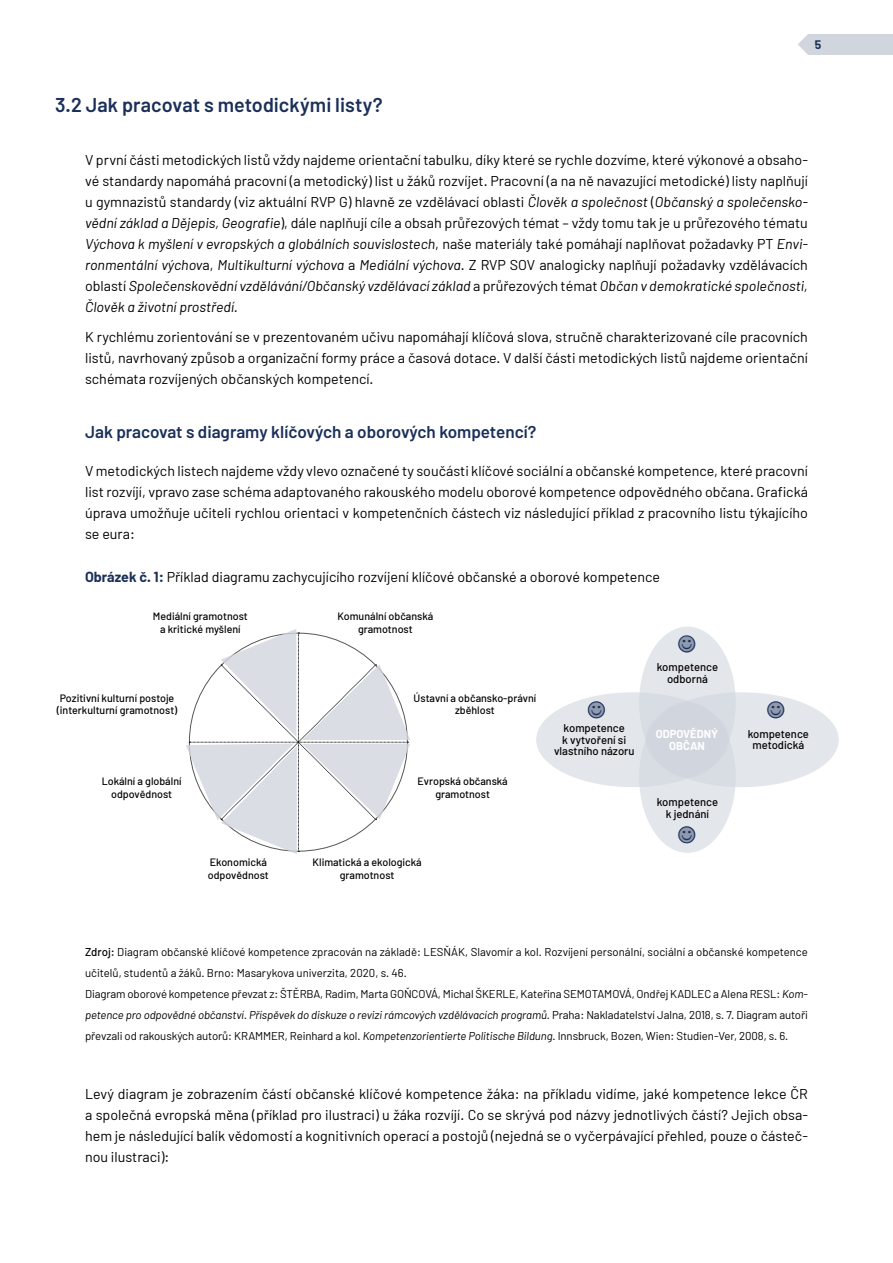
<style>
.page{position:relative;width:893px;height:1263px;background:#fff}
.page>*{position:absolute;margin:0;border:0;box-sizing:border-box;transform-origin:0 0}
.t1{font:600 19.95px "Barlow";letter-spacing:.005em;color:#1b3059}
.t2{font:600 17.1px "Barlow";color:#1b3059}
.t3{font:14.25px/21px "Barlow";color:#000;text-align:justify}
.t4{font:700 12.15px "Barlow";color:#1b3059}
.t5{font:11.4px/21px "Barlow";letter-spacing:-.01em;color:#000}
.t6{font:500 11.25px/11.9px "Barlow";color:#000;text-align:center}
.t7{font:700 11.25px/11.9px "Barlow";color:#fff;text-align:center}
.t8{font:500 10.65px/12.9px "Barlow";color:#000;text-align:center}
.s1{font-style:italic}
.s2{font-weight:700;color:#1b3059}
.s3{font-weight:500}
</style>
<div class="page">
<div style="left:808px;top:34px;width:85px;height:21px;background:#d1d6de"></div>
<svg style="left:798px;top:34px;width:10px;height:21px"></svg>
<div style="left:536px;top:692px;width:193px;height:95px;background:#e3e6eb;border-radius:50%"></div>
<div style="left:646px;top:692px;width:193px;height:95px;background:#e3e6eb;border-radius:50%"></div>
<div style="left:639px;top:627px;width:97px;height:151px;background:#e3e6eb;border-radius:50%"></div>
<div style="left:639px;top:702px;width:97px;height:151px;background:#d8dce3;border-radius:50%"></div>
<svg style="left:186px;top:629px;width:224px;height:225px"></svg>
<svg style="left:588px;top:701px;width:17px;height:17px"></svg>
<svg style="left:767px;top:701px;width:17px;height:17px"></svg>
<svg style="left:678px;top:636px;width:17px;height:17px"></svg>
<svg style="left:678px;top:826px;width:17px;height:17px"></svg>
<p class="t4" style="left:815px;top:37px;width:8px">5</p>
<h1 class="t1" style="left:55px;top:93px;width:329px">3.2 Jak pracovat s metodickými listy?</h1>
<p class="t3" style="left:85px;top:149px;width:724px">V první části metodických listů vždy najdeme orientační tabulku, díky které se rychle dozvíme, které výkonové a obsaho&shy;vé standardy napomáhá pracovní (a metodický) list u žáků rozvíjet. Pracovní (a na ně navazující metodické) listy naplňují u gymnazistů standardy (viz aktuální RVP G) hlavně ze vzdělávací oblasti <span class="s1">Člověk a společnost</span> (<span class="s1">Občanský a společensko&shy;vědní základ a Dějepis, Geografie</span>), dále naplňují cíle a obsah průřezových témat – vždy tomu tak je u průřezového tématu <span class="s1">Výchova k myšlení v evropských a globálních souvislostech</span>, naše materiály také pomáhají naplňovat požadavky PT <span class="s1">Envi&shy;ronmentální výchov</span>a, <span class="s1">Multikulturní výchova</span> a <span class="s1">Mediální výchova</span>. Z RVP SOV analogicky naplňují požadavky vzdělávacích oblastí <span class="s1">Společenskovědní vzdělávání/Občanský vzdělávací základ</span> a průřezových témat <span class="s1">Občan v demokratické společnosti, Člověk a životní prostředí.</span></p>
<p class="t3" style="left:85px;top:326px;width:724px">K rychlému zorientování se v prezentovaném učivu napomáhají klíčová slova, stručně charakterizované cíle pracovních listů, navrhovaný způsob a organizační formy práce a časová dotace. V další části metodických listů najdeme orientační schémata rozvíjených občanských kompetencí.</p>
<p class="t2" style="left:85px;top:422px;width:453px">Jak pracovat s diagramy klíčových a oborových kompetencí?</p>
<p class="t3" style="left:85px;top:460px;width:724px">V metodických listech najdeme vždy vlevo označené ty součásti klíčové sociální a občanské kompetence, které pracovní list rozvíjí, vpravo zase schéma adaptovaného rakouského modelu oborové kompetence odpovědného občana. Grafická úprava umožňuje učiteli rychlou orientaci v kompetenčních částech viz následující příklad z pracovního listu týkajícího se eura:</p>
<p class="t3" style="left:85px;top:566px;width:576px"><span class="s2">Obrázek č. 1:</span> Příklad diagramu zachycujícího rozvíjení klíčové občanské a oborové kompetence</p>
<p class="t8" style="left:153px;top:610px;width:96px">Mediální gramotnost a kritické myšlení</p>
<p class="t8" style="left:338px;top:610px;width:97px">Komunální občanská gramotnost</p>
<p class="t8" style="left:57px;top:691px;width:122px;text-align:left">Pozitivní kulturní postoje (interkulturní gramotnost)</p>
<p class="t8" style="left:102px;top:774px;width:81px">Lokální a globální odpovědnost</p>
<p class="t8" style="left:208px;top:856px;width:62px;text-align:left">Ekonomická odpovědnost</p>
<p class="t8" style="left:414px;top:691px;width:124px">Ústavní a občansko-právní zběhlost</p>
<p class="t8" style="left:418px;top:774px;width:92px">Evropská občanská gramotnost</p>
<p class="t8" style="left:313px;top:856px;width:111px">Klimatická a ekologická gramotnost</p>
<p class="t6" style="left:657px;top:661px;width:63px">kompetence odborná</p>
<p class="t6" style="left:554px;top:721px;width:82px">kompetence<br>k vytvoření si vlastního názoru</p>
<p class="t6" style="left:748px;top:727px;width:63px">kompetence metodická</p>
<p class="t7" style="left:656px;top:727px;width:64px">ODPOVĚDNÝ<br>OBČAN</p>
<p class="t6" style="left:657px;top:796px;width:63px">kompetence k jednání</p>
<p class="t5" style="left:85px;top:941px;width:724px"><span class="s3">Zdroj:</span> Diagram občanské klíčové kompetence zpracován na základě: LESŇÁK, Slavomír a kol. Rozvíjení personální, sociální a občanské kompetence učitelů, studentů a žáků. Brno: Masarykova univerzita, 2020, s. 46.<br>Diagram oborové kompetence převzat z: ŠTĚRBA, Radim, Marta GOŇCOVÁ, Michal ŠKERLE, Kateřina SEMOTAMOVÁ, Ondřej KADLEC a Alena RESL: <span class="s1">Kom&shy;petence pro odpovědné občanství. Příspěvek do diskuze o revizi rámcových vzdělávacích programů</span>. Praha: Nakladatelství Jalna, 2018, s. 7. Diagram autoři převzali od rakouských autorů: KRAMMER, Reinhard a kol. <span class="s1">Kompetenzorientierte Politische Bildung</span>. Innsbruck, Bozen, Wien: Studien-Ver, 2008, s. 6.</p>
<p class="t3" style="left:85px;top:1083px;width:724px">Levý diagram je zobrazením částí občanské klíčové kompetence žáka: na příkladu vidíme, jaké kompetence lekce ČR a společná evropská měna (příklad pro ilustraci) u žáka rozvíjí. Co se skrývá pod názvy jednotlivých částí? Jejich obsa&shy;hem je následující balík vědomostí a kognitivních operací a postojů (nejedná se o vyčerpávající přehled, pouze o částeč&shy;nou ilustraci):</p>
</div>
